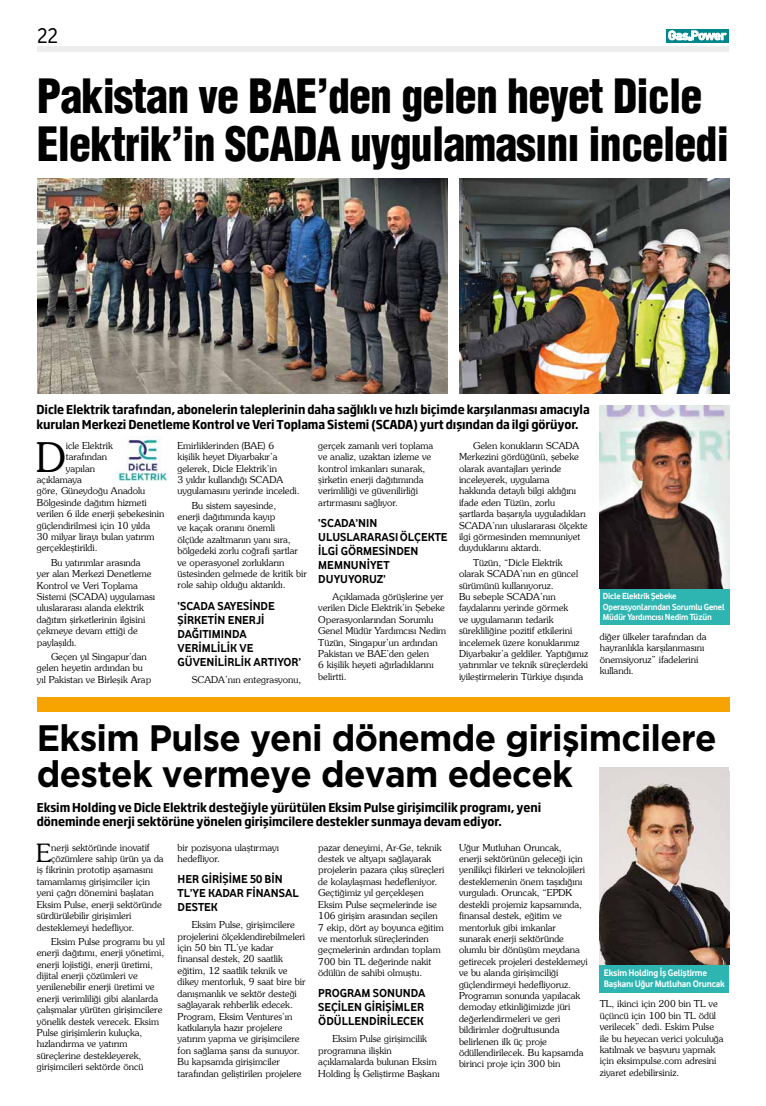
<style>
.page{position:relative;width:766px;height:1106px;background:#fff}
.page>*{position:absolute;margin:0;border:0;box-sizing:border-box;transform-origin:0 0}
.t1{font:46.1px/48px "Switzerland Cond Black Plain";letter-spacing:-.02em;color:#000;scale:.95 1}
.t2{font:40.7px "Southern Plain";color:#000}
.t3{font:36.8px/36px "Gotham TR Bold";letter-spacing:-.02em;color:#000;scale:.95 1}
.t4{font:25.1px "Southern Plain";color:#000}
.t5{font:22.3px "Vodafone Rg";color:#000;scale:.95 1}
.t6{font:700 12.1px/14.7px "Soho Gothic Pro";letter-spacing:-.01em;color:#000;scale:.91 1}
.t7{font:700 12px/14px "Vodafone Rg";color:#000}
.t8{font:700 9.7px/11.1px "Vodafone Rg";letter-spacing:-.02em;color:#fff;scale:.95 1}
.t9{font:9.5px/11.4px "Southern Plain";color:#000}
.t10{font:700 9.2px/10.5px "Vodafone Rg";letter-spacing:-.02em;color:#fff;scale:.95 1}
</style>
<div class="page">
<div style="left:599px;top:767px;width:130px;height:36px;background:#dcd8d5"></div>
<div style="left:599px;top:964px;width:130px;height:28px;background:#2fb5b1"></div>
<div style="left:599px;top:588px;width:130px;height:37px;background:#2fb5b1"></div>
<div style="left:37px;top:46px;width:691px;height:6px;background:#ededed"></div>
<svg style="left:666px;top:29px;width:62px;height:14px"></svg>
<svg style="left:668px;top:31px;width:58px;height:9px"></svg>
<div style="left:37px;top:697px;width:692px;height:14px;background:#f7a400"></div>
<img style="left:459px;top:178px;width:270px;height:215px">
<img style="left:37px;top:178px;width:410px;height:215px">
<img style="left:599px;top:406px;width:130px;height:182px">
<img style="left:117px;top:437px;width:50px;height:43px">
<img style="left:599px;top:783px;width:130px;height:181px">
<h3 class="t5" style="left:37px;top:22px;width:24px">22</h3>
<h1 class="t1" style="left:37px;top:71px;width:729px">Pakistan ve BAE’den gelen heyet Dicle<br>Elektrik’in SCADA uygulamasını inceledi</h1>
<p class="t6" style="left:37px;top:402px;width:609px">Dicle Elektrik tarafından, abonelerin taleplerinin daha sağlıklı ve hızlı biçimde karşılanması amacıyla kurulan Merkezi Denetleme Kontrol ve Veri Toplama Sistemi (SCADA) yurt dışından da ilgi görüyor.</p>
<h2 class="t2" style="left:36px;top:431px;width:32px">D</h2>
<p class="t9" style="left:66px;top:439px;width:48px">icle Elektrik</p>
<p class="t9" style="left:66px;top:451px;width:43px">tarafından</p>
<p class="t9" style="left:66px;top:462px;width:31px">yapılan</p>
<p class="t9" style="left:37px;top:473px;width:47px">açıklamaya</p>
<p class="t9" style="left:37px;top:485px;width:110px">göre, Güneydoğu Anadolu</p>
<p class="t9" style="left:37px;top:496px;width:111px">Bölgesinde dağıtım hizmeti</p>
<p class="t9" style="left:37px;top:508px;width:129px">verilen 6 ilde enerji şebekesinin</p>
<p class="t9" style="left:37px;top:519px;width:115px">güçlendirilmesi için 10 yılda</p>
<p class="t9" style="left:37px;top:530px;width:119px">30 milyar lirayı bulan yatırım</p>
<p class="t9" style="left:37px;top:542px;width:62px">gerçekleştirildi.</p>
<p class="t9" style="left:37px;top:556px;width:120px;text-indent:14px">Bu yatırımlar arasında yer alan Merkezi Denetleme<br>Kontrol ve Veri Toplama<br>Sistemi (SCADA) uygulaması uluslararası alanda elektrik dağıtım şirketlerinin ilgisini çekmeye devam ettiği de paylaşıldı.</p>
<p class="t9" style="left:37px;top:650px;width:116px;text-indent:14px">Geçen yıl Singapur’dan gelen heyetin ardından bu yıl Pakistan ve Birleşik Arap</p>
<p class="t9" style="left:177px;top:439px;width:124px">Emirliklerinden (BAE) 6<br>kişilik heyet Diyarbakır’a gelerek, Dicle Elektrik’in<br>3 yıldır kullandığı SCADA uygulamasını yerinde inceledi.</p>
<p class="t9" style="left:177px;top:499px;width:131px;text-indent:14px">Bu sistem sayesinde,<br>enerji dağıtımında kayıp<br>ve kaçak oranını önemli<br>ölçüde azaltmanın yanı sıra, bölgedeki zorlu coğrafi şartlar ve operasyonel zorlukların üstesinden gelmede de kritik bir role sahip olduğu aktarıldı.</p>
<p class="t7" style="left:177px;top:598px;width:125px">‘SCADA SAYESİNDE<br>ŞİRKETİN ENERJİ<br>DAĞITIMINDA<br>VERİMLİLİK VE<br>GÜVENİLİRLİK ARTIYOR’</p>
<p class="t9" style="left:192px;top:673px;width:111px">SCADA’nın entegrasyonu,</p>
<p class="t9" style="left:318px;top:439px;width:116px">gerçek zamanlı veri toplama ve analiz, uzaktan izleme ve kontrol imkanları sunarak, şirketin enerji dağıtımında verimliliği ve güvenilirliği artırmasını sağlıyor.</p>
<p class="t7" style="left:318px;top:516px;width:131px">‘SCADA’NIN<br>ULUSLARARASI ÖLÇEKTE<br>İLGİ GÖRMESİNDEN<br>MEMNUNİYET<br>DUYUYORUZ’</p>
<p class="t9" style="left:318px;top:590px;width:129px;text-indent:14px">Açıklamada görüşlerine yer verilen Dicle Elektrik’in Şebeke<br>Operasyonlarından Sorumlu<br>Genel Müdür Yardımcısı Nedim<br>Tüzün, Singapur’un ardından<br>Pakistan ve BAE’den gelen<br>6 kişilik heyeti ağırladıklarını belirtti.</p>
<p class="t9" style="left:459px;top:439px;width:130px;text-indent:14px">Gelen konukların SCADA<br>Merkezini gördüğünü, şebeke olarak avantajları yerinde inceleyerek, uygulama hakkında detaylı bilgi aldığını ifade eden Tüzün, zorlu şartlarda başarıyla uyguladıkları<br>SCADA’nın uluslararası ölçekte ilgi görmesinden memnuniyet duyduklarını aktardı.</p>
<p class="t9" style="left:459px;top:556px;width:131px;text-indent:14px">Tüzün, “Dicle Elektrik olarak SCADA’nın en güncel sürümünü kullanıyoruz.<br>Bu sebeple SCADA’nın faydalarını yerinde görmek<br>ve uygulamanın tedarik sürekliliğine pozitif etkilerini incelemek üzere konuklarımız<br>Diyarbakır’a geldiler. Yaptığımız yatırımlar ve teknik süreçlerdeki iyileştirmelerin Türkiye dışında</p>
<p class="t10" style="left:602px;top:591px;width:130px">Dicle Elektrik Şebeke<br>Operasyonlarından Sorumlu Genel<br>Müdür Yardımcısı Nedim Tüzün</p>
<p class="t9" style="left:599px;top:630px;width:108px">diğer ülkeler tarafından da hayranlıkla karşılanmasını önemsiyoruz” ifadelerini kullandı.</p>
<h3 class="t3" style="left:37px;top:719px;width:716px">Eksim Pulse yeni dönemde girişimcilere destek vermeye devam edecek</h3>
<p class="t6" style="left:37px;top:800px;width:555px;line-height:14px">Eksim Holding ve Dicle Elektrik desteğiyle yürütülen Eksim Pulse girişimcilik programı, yeni döneminde enerji sektörüne yönelen girişimcilere destekler sunmaya devam ediyor.</p>
<h3 class="t4" style="left:36px;top:837px;width:17px">E</h3>
<p class="t9" style="left:51px;top:841px;width:100px">nerji sektöründe inovatif</p>
<p class="t9" style="left:51px;top:852px;width:114px">çözümlere sahip ürün ya da</p>
<p class="t9" style="left:37px;top:864px;width:117px">iş fikrinin prototip aşamasını</p>
<p class="t9" style="left:37px;top:875px;width:115px">tamamlamış girişimciler için</p>
<p class="t9" style="left:37px;top:887px;width:118px">yeni çağrı dönemini başlatan</p>
<p class="t9" style="left:37px;top:898px;width:126px">Eksim Pulse, enerji sektöründe</p>
<p class="t9" style="left:37px;top:909px;width:96px">sürdürülebilir girişimleri</p>
<p class="t9" style="left:37px;top:921px;width:99px">desteklemeyi hedefliyor.</p>
<p class="t9" style="left:37px;top:935px;width:130px;text-indent:14px">Eksim Pulse programı bu yıl enerji dağıtımı, enerji yönetimi, enerji lojistiği, enerji üretimi, dijital enerji çözümleri ve yenilenebilir enerji üretimi ve enerji verimliliği gibi alanlarda çalışmalar yürüten girişimcilere yönelik destek verecek. Eksim<br>Pulse girişimlerin kuluçka, hızlandırma ve yatırım süreçlerine destekleyerek, girişimcileri sektörde öncü</p>
<p class="t9" style="left:177px;top:841px;width:103px">bir pozisyona ulaştırmayı hedefliyor.</p>
<p class="t7" style="left:177px;top:872px;width:123px">HER GİRİŞİME 50 BİN<br>TL’YE KADAR FİNANSAL<br>DESTEK</p>
<p class="t9" style="left:177px;top:918px;width:129px;text-indent:14px">Eksim Pulse, girişimcilere projelerini ölçeklendirebilmeleri için 50 bin TL’ye kadar finansal destek, 20 saatlik eğitim, 12 saatlik teknik ve dikey mentorluk, 9 saat bire bir danışmanlık ve sektör desteği sağlayarak rehberlik edecek.<br>Program, Eksim Ventures’ın katkılarıyla hazır projelere yatırım yapma ve girişimcilere fon sağlama şansı da sunuyor.<br>Bu kapsamda girişimciler tarafından geliştirilen projelere</p>
<p class="t9" style="left:318px;top:841px;width:128px">pazar deneyimi, Ar-Ge, teknik destek ve altyapı sağlayarak projelerin pazara çıkış süreçleri de kolaylaşması hedefleniyor.<br>Geçtiğimiz yıl gerçekleşen<br>Eksim Pulse seçmelerinde ise<br>106 girişim arasından seçilen<br>7 ekip, dört ay boyunca eğitim ve mentorluk süreçlerinden geçmelerinin ardından toplam<br>700 bin TL değerinde nakit ödülün de sahibi olmuştu.</p>
<p class="t7" style="left:318px;top:986px;width:108px;text-align:justify">PROGRAM SONUNDA SEÇİLEN GİRİŞİMLER ÖDÜLLENDİRİLECEK</p>
<p class="t9" style="left:318px;top:1032px;width:123px;text-indent:14px">Eksim Pulse girişimcilik programına ilişkin açıklamalarda bulunan Eksim<br>Holding İş Geliştirme Başkanı</p>
<p class="t9" style="left:459px;top:841px;width:130px">Uğur Mutluhan Oruncak,<br>enerji sektörünün geleceği için yenilikçi fikirleri ve teknolojileri desteklemenin önem taşıdığını vurguladı. Oruncak, “EPDK destekli projemiz kapsamında, finansal destek, eğitim ve mentorluk gibi imkanlar sunarak enerji sektöründe olumlu bir dönüşüm meydana getirecek projeleri desteklemeyi ve bu alanda girişimciliği güçlendirmeyi hedefliyoruz.<br>Programın sonunda yapılacak demoday etkinliğimizde jüri değerlendirmeleri ve geri bildirimler doğrultusunda belirlenen ilk üç proje ödüllendirilecek. Bu kapsamda birinci proje için 300 bin</p>
<p class="t8" style="left:603px;top:967px;width:129px">Eksim Holding İş Geliştirme<br>Başkanı Uğur Mutluhan Oruncak</p>
<p class="t9" style="left:599px;top:998px;width:125px">TL, ikinci için 200 bin TL ve üçüncü için 100 bin TL ödül verilecek” dedi. Eskim Pulse ile bu heyecan verici yolculuğa katılmak ve başvuru yapmak için eksimpulse.com adresini ziyaret edebilirsiniz.</p>
</div>
